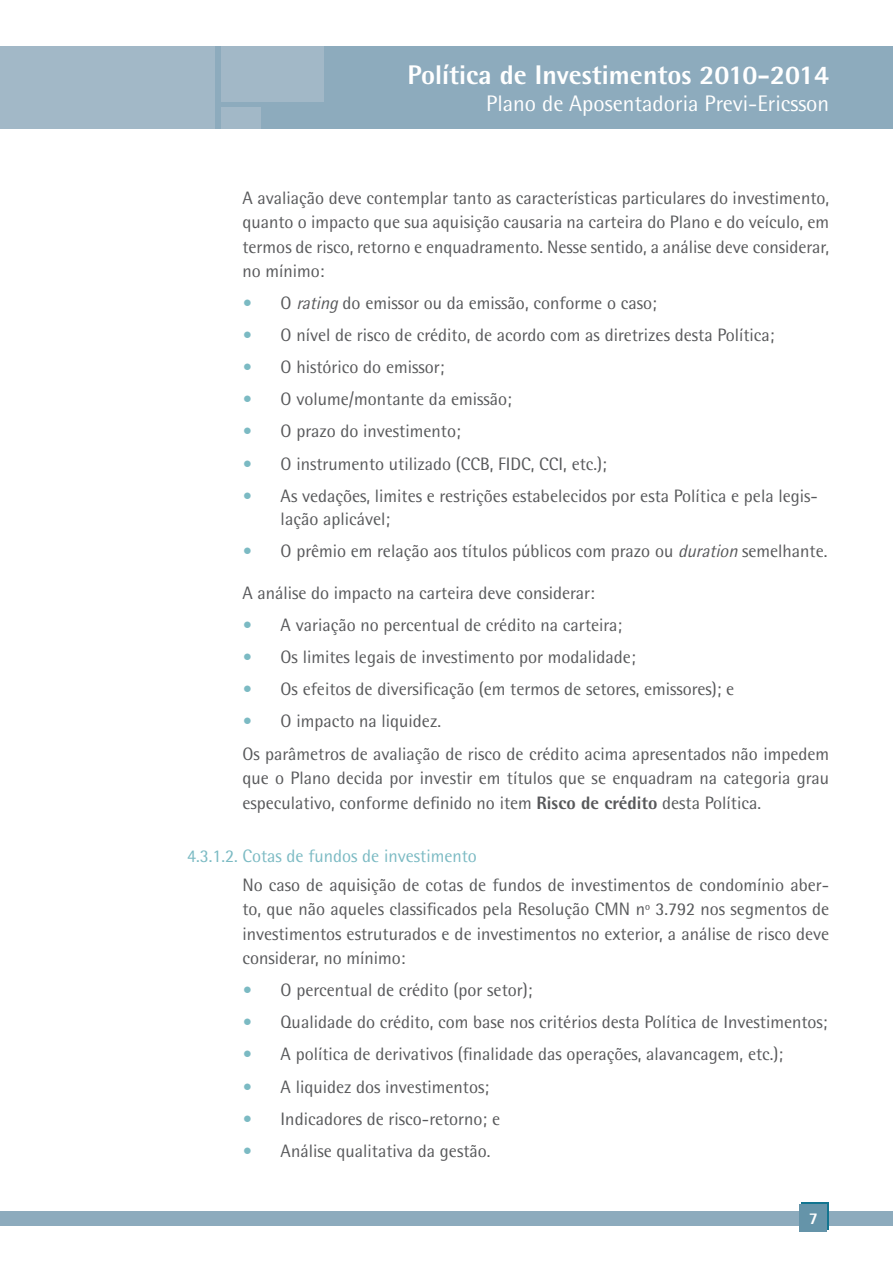
<style>
.page{position:relative;width:893px;height:1263px;background:#fff}
.page>*{position:absolute;margin:0;border:0;box-sizing:border-box;transform-origin:0 0}
.t1{font:800 27px "Rotis Semi Sans Std";color:#fff}
.t2{font:22.5px "Rotis Semi Sans Std";color:#fff}
.t3{font:18px/24.5px "Rotis Semi Sans Std";color:#57585a}
.t4{font:18px "Rotis Semi Sans Std";color:#7bbac3}
.t5{font:800 16.5px "Rotis Semi Sans Std";color:#fff}
.s1{font-weight:800;color:#7bbac3}
.s2{font-style:italic}
.s3{font-weight:800}
</style>
<div class="page">
<div style="left:0;top:46px;width:893px;height:83px;background:#8dabbd"></div>
<div style="left:0;top:1211px;width:893px;height:15px;background:#8dabbd"></div>
<div style="left:0;top:46px;width:215px;height:83px;background:#a2b8c7"></div>
<div style="left:221px;top:46px;width:102px;height:55px;background:#a2b8c7"></div>
<div style="left:221px;top:108px;width:40px;height:21px;background:#a2b8c7"></div>
<div style="left:801px;top:1202px;width:28px;height:28px;background:#127590"></div>
<div style="left:799px;top:1204px;width:28px;height:28px;background:#6594a9"></div>
<h1 class="t1" style="left:408px;top:58px;width:423px">Política de Investimentos 2010-2014</h1>
<p class="t2" style="left:486px;top:90px;width:345px">Plano de Aposentadoria Previ-Ericsson</p>
<p class="t3" style="left:242px;top:185px;width:588px;text-align:justify">A avaliação deve contemplar tanto as características particulares do investimento, quanto o impacto que sua aquisição causaria na carteira do Plano e do veículo, em termos de risco, retorno e enquadramento. Nesse sentido, a análise deve considerar, no mínimo:</p>
<p class="t3" style="left:242px;top:291px;width:416px"><span class="s1">•</span> O <span class="s2">rating</span> do emissor ou da emissão, conforme o caso;</p>
<p class="t3" style="left:242px;top:323px;width:534px"><span class="s1">•</span> O nível de risco de crédito, de acordo com as diretrizes desta Política;</p>
<p class="t3" style="left:242px;top:355px;width:204px"><span class="s1">•</span> O histórico do emissor;</p>
<p class="t3" style="left:242px;top:387px;width:271px"><span class="s1">•</span> O volume/montante da emissão;</p>
<p class="t3" style="left:242px;top:419px;width:220px"><span class="s1">•</span> O prazo do investimento;</p>
<p class="t3" style="left:242px;top:451px;width:366px"><span class="s1">•</span> O instrumento utilizado (CCB, FIDC, CCI, etc.);</p>
<p class="t3" style="left:281px;top:484px;width:539px;line-height:23.5px;text-indent:-38px"><span class="s1">•</span> As vedações, limites e restrições estabelecidos por esta Política e pela legis&shy;lação aplicável;</p>
<p class="t3" style="left:242px;top:539px;width:587px"><span class="s1">•</span> O prêmio em relação aos títulos públicos com prazo ou <span class="s2">duration</span> semelhante.</p>
<p class="t3" style="left:242px;top:580px;width:354px">A análise do impacto na carteira deve considerar:</p>
<p class="t3" style="left:242px;top:612px;width:381px"><span class="s1">•</span> A variação no percentual de crédito na carteira;</p>
<p class="t3" style="left:242px;top:644px;width:395px"><span class="s1">•</span> Os limites legais de investimento por modalidade;</p>
<p class="t3" style="left:242px;top:676px;width:493px"><span class="s1">•</span> Os efeitos de diversificação (em termos de setores, emissores); e</p>
<p class="t3" style="left:242px;top:704px;width:588px;line-height:33px"><span class="s1">•</span> O impacto na liquidez.<br>Os parâmetros de avaliação de risco de crédito acima apresentados não impedem</p>
<p class="t3" style="left:242px;top:766px;width:588px">que o Plano decida por investir em títulos que se enquadram na categoria grau especulativo, conforme definido no item <span class="s3">Risco de crédito</span> desta Política.</p>
<p class="t4" style="left:187px;top:845px;width:291px">4.3.1.2. Cotas de fundos de investimento</p>
<p class="t3" style="left:242px;top:872px;width:588px;text-align:justify">No caso de aquisição de cotas de fundos de investimentos de condomínio aber&shy;to, que não aqueles classificados pela Resolução CMN nº 3.792 nos segmentos de investimentos estruturados e de investimentos no exterior, a análise de risco deve considerar, no mínimo:</p>
<p class="t3" style="left:242px;top:978px;width:292px"><span class="s1">•</span> O percentual de crédito (por setor);</p>
<p class="t3" style="left:242px;top:1010px;width:587px"><span class="s1">•</span> Qualidade do crédito, com base nos critérios desta Política de Investimentos;</p>
<p class="t3" style="left:242px;top:1042px;width:542px"><span class="s1">•</span> A política de derivativos (finalidade das operações, alavancagem, etc.);</p>
<p class="t3" style="left:242px;top:1074px;width:248px"><span class="s1">•</span> A liquidez dos investimentos;</p>
<p class="t3" style="left:242px;top:1106px;width:259px"><span class="s1">•</span> Indicadores de risco-retorno; e</p>
<p class="t3" style="left:242px;top:1138px;width:250px"><span class="s1">•</span> Análise qualitativa da gestão.</p>
<p class="t5" style="left:809px;top:1208px;width:11px">7</p>
</div>
